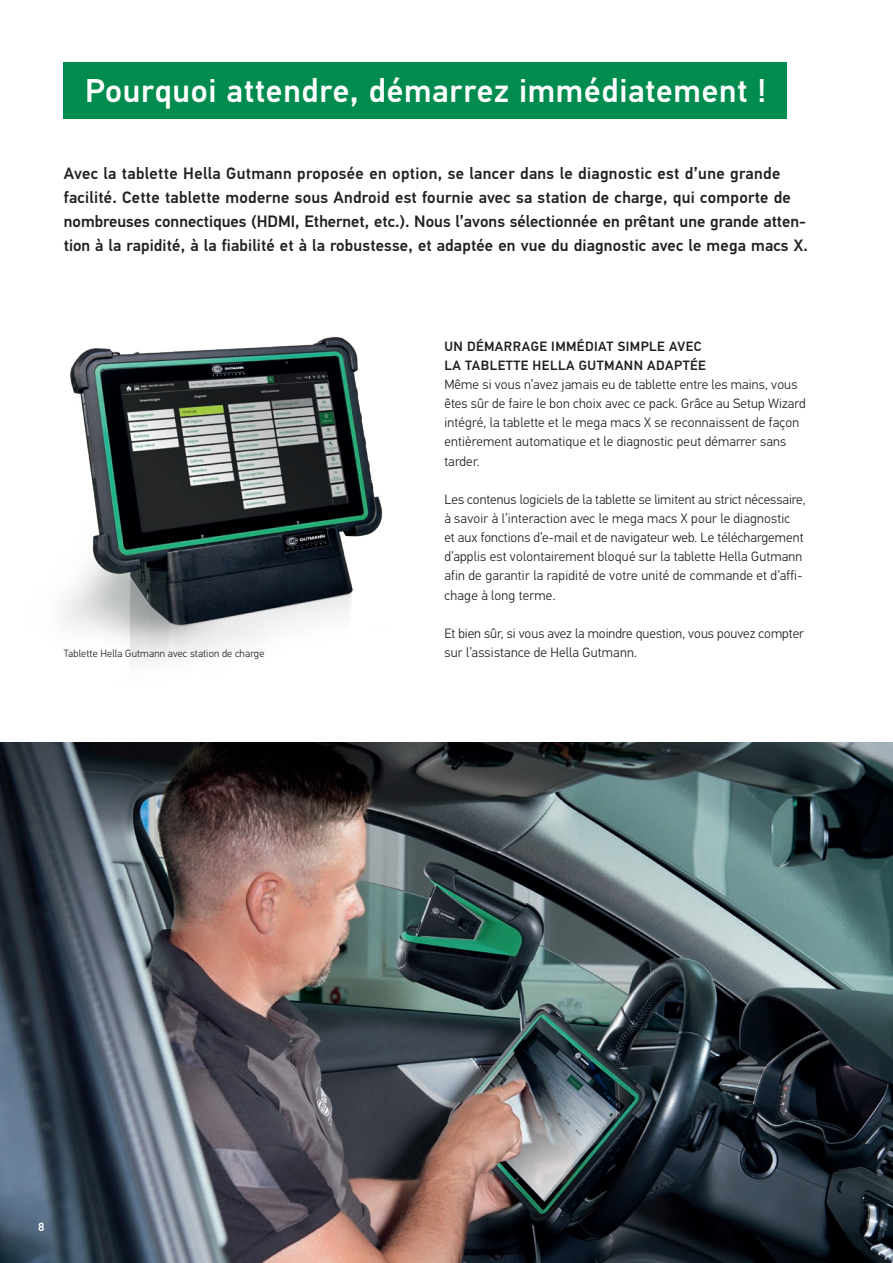
<style>
.page{position:relative;width:893px;height:1263px;background:#fff}
.page>*{position:absolute;margin:0;border:0;box-sizing:border-box;transform-origin:0 0}
.t1{font:500 33px "Hella DIN Universal";letter-spacing:.02em;color:#fff}
.t2{font:500 16.5px/24px "Hella DIN Universal";letter-spacing:.01em;color:#231f20}
.t3{font:300 13.5px/19.2px "Hella DIN Universal";letter-spacing:.015em;color:#231f20}
.t4{font:500 13.5px/19.2px "Hella DIN Universal";letter-spacing:.035em;color:#231f20}
.t5{font:500 12px "Hella DIN Universal";color:#fff}
.t6{font:300 10.5px "Hella DIN Universal";letter-spacing:.015em;color:#231f20}
</style>
<div class="page">
<img style="left:0;top:742px;width:893px;height:521px">
<img style="left:63px;top:336px;width:320px;height:328px">
<div style="left:64px;top:62px;width:723px;height:57px;background:#008c4e"></div>
<h1 class="t1" style="left:85px;top:70px;width:683px">Pourquoi attendre, démarrez immédiatement !</h1>
<p class="t2" style="left:64px;top:162px;width:745px">Avec la tablette Hella Gutmann proposée en option, se lancer dans le diagnostic est d’une grande facilité. Cette tablette moderne sous Android est fournie avec sa station de charge, qui comporte de nombreuses connectiques (HDMI, Ethernet, etc.). Nous l’avons sélectionnée en prêtant une grande atten&shy;tion à la rapidité, à la fiabilité et à la robustesse, et adaptée en vue du diagnostic avec le mega macs X.</p>
<p class="t6" style="left:64px;top:647px;width:202px">Tablette Hella Gutmann avec station de charge</p>
<p class="t4" style="left:444px;top:338px;width:263px">UN DÉMARRAGE IMMÉDIAT SIMPLE AVEC<br>LA TABLETTE HELLA GUTMANN ADAPTÉE</p>
<p class="t3" style="left:444px;top:376px;width:363px">Même si vous n’avez jamais eu de tablette entre les mains, vous êtes sûr de faire le bon choix avec ce pack. Grâce au Setup Wizard intégré, la tablette et le mega macs X se reconnaissent de façon entièrement automatique et le diagnostic peut démarrer sans tarder.</p>
<p class="t3" style="left:444px;top:490px;width:363px">Les contenus logiciels de la tablette se limitent au strict nécessaire, à savoir à l’interaction avec le mega macs X pour le diagnostic<br>et aux fonctions d’e-mail et de navigateur web. Le téléchargement d’applis est volontairement bloqué sur la tablette Hella Gutmann afin de garantir la rapidité de votre unité de commande et d’affi&shy;chage à long terme.</p>
<p class="t3" style="left:444px;top:624px;width:361px">Et bien sûr, si vous avez la moindre question, vous pouvez compter sur l’assistance de Hella Gutmann.</p>
<p class="t5" style="left:38px;top:1219px;width:8px">8</p>
</div>
